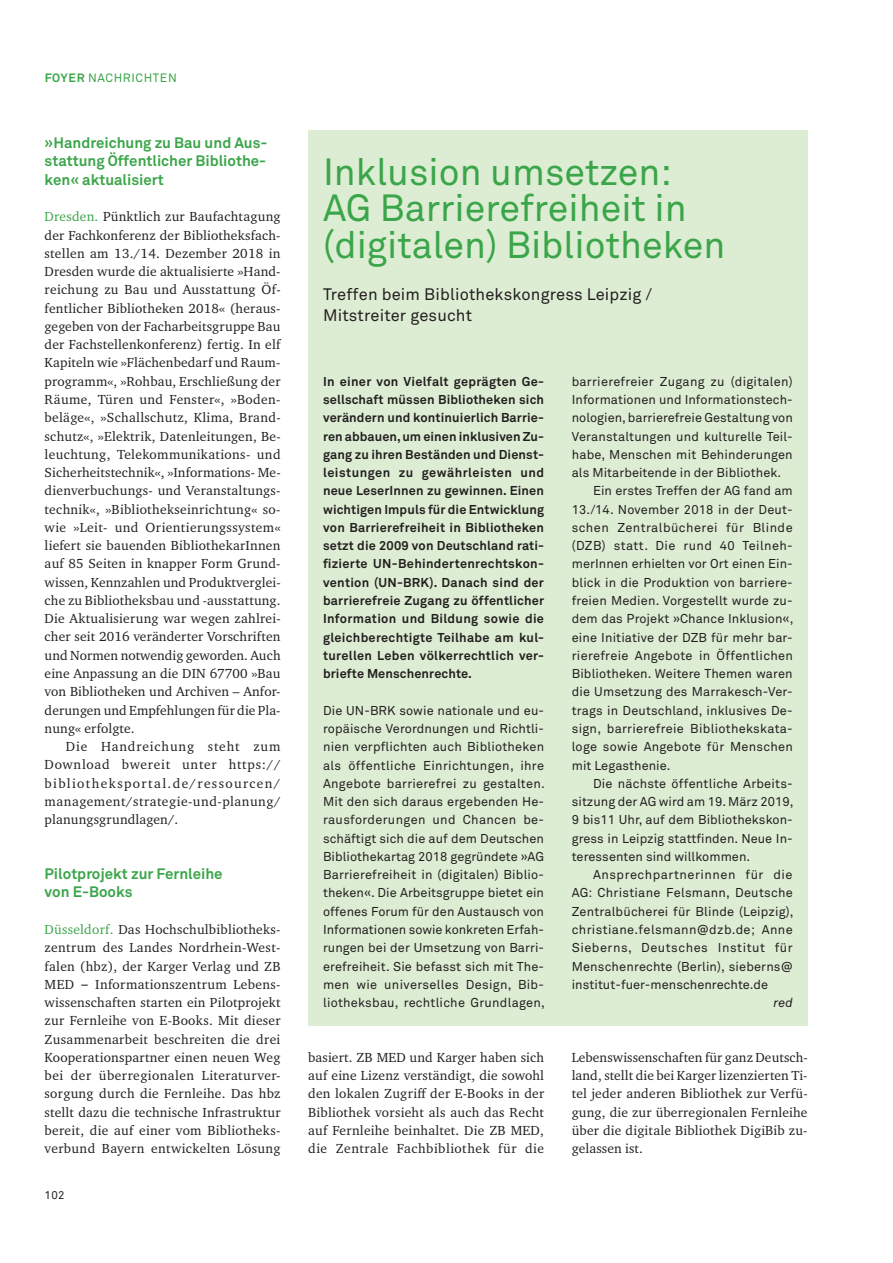
<style>
.page{position:relative;width:893px;height:1263px;background:#fff}
.page>*{position:absolute;margin:0;border:0;box-sizing:border-box;transform-origin:0 0}
.t1{font:37.5px/36.6px "Akkurat Pro Regular 2";color:#3ba54a}
.t2{font:16.5px/21px "Akkurat Pro Regular 2";letter-spacing:.01em;color:#231f20}
.t3{font:15px/18.3px "Akkurat Pro Bold 2";color:#3ba54a;text-align:justify}
.t4{font:13.5px/18.3px "Charter ITC Pro";letter-spacing:.015em;color:#231f20;text-align:justify}
.t5{font:12.75px/18.3px "Akkurat Pro Regular 2";letter-spacing:.01em;color:#231f20;text-align:justify}
.t6{font:12.75px/18.3px "Akkurat Pro Bold 2";letter-spacing:.01em;color:#231f20;text-align:justify}
.t7{font:12.75px "Akkurat Pro Regular 2";letter-spacing:.03em;color:#231f20}
.t8{font:12.75px "Akkurat Pro Regular 2";letter-spacing:.04em;color:#231f20}
.t9{font:12.75px "Akkurat Pro Regular 2";letter-spacing:.035em;color:#231f20}
.t10{font:italic 12.75px "Akkurat Pro";color:#231f20}
.t11{font:12px "Akkurat Pro Regular 2";letter-spacing:.05em;color:#3ba54a}
.t12{font:11.25px "Akkurat Pro Regular 2";color:#231f20}
.s1{font-family:"Akkurat Pro Bold 2"}
.s2{color:#3ba54a}
.s3{font-family:"Akkurat Pro Regular 2";font-size:12.75px}
</style>
<div class="page">
<div style="left:308px;top:130px;width:500px;height:895px;background:#ddedd3"></div>
<p class="t11" style="left:45px;top:74px;width:134px"><span class="s1">FOYER</span> NACHRICHTEN</p>
<p class="t3" style="left:45px;top:135px;width:224px">»Handreichung zu Bau und Aus&shy;stattung Öffentlicher Bibliothe&shy;ken« aktualisiert</p>
<p class="t4" style="left:45px;top:208px;width:238px"><span class="s2">Dresden.</span> Pünktlich zur Baufachtagung der Fachkonferenz der Bibliotheksfach&shy;stellen am 13./14. Dezember 2018 in Dresden wurde die aktualisierte »Hand&shy;reichung zu Bau und Ausstattung Öf&shy;fentlicher Bibliotheken 2018« (heraus&shy;gegeben von der Facharbeitsgruppe Bau der Fachstellenkonferenz) fertig. In elf Kapiteln wie »Flächenbedarf und Raum&shy;programm«, »Rohbau, Erschließung der Räume, Türen und Fenster«, »Boden&shy;beläge«, »Schallschutz, Klima, Brand&shy;schutz«, »Elektrik, Datenleitungen, Be&shy;leuchtung, Telekommunikations- und Sicherheitstechnik«, »Informations- Me&shy;dienverbuchungs- und Veranstaltungs&shy;technik«, »Bibliothekseinrichtung« so&shy;wie »Leit- und Orientierungssystem« liefert sie bauenden BibliothekarInnen auf 85 Seiten in knapper Form Grund&shy;wissen, Kennzahlen und Produktverglei&shy;che zu Bibliotheksbau und -ausstattung.<br>Die Aktualisierung war wegen zahlrei&shy;cher seit 2016 veränderter Vorschriften und Normen notwendig geworden. Auch eine Anpassung an die DIN 67700 »Bau von Bibliotheken und Archiven – Anfor&shy;derungen und Empfehlungen für die Pla&shy;nung« erfolgte.</p>
<p class="t4" style="left:45px;top:738px;width:237px;text-indent:21px">Die Handreichung steht zum Download bwereit unter https:// bibliotheksportal.de/ressourcen/ management/strategie-und-planung/ planungsgrundlagen/.</p>
<p class="t3" style="left:45px;top:866px;width:179px">Pilotprojekt zur Fernleihe von E-Books</p>
<p class="t4" style="left:45px;top:921px;width:238px"><span class="s2">Düsseldorf.</span> Das Hochschulbibliotheks&shy;zentrum des Landes Nordrhein-West&shy;falen (hbz), der Karger Verlag und ZB MED <span class="s3">–</span> Informationszentrum Lebens&shy;wissenschaften starten ein Pilotprojekt zur Fernleihe von E-Books. Mit dieser Zusammenarbeit beschreiten die drei Kooperationspartner einen neuen Weg bei der überregionalen Literaturver&shy;sorgung durch die Fernleihe. Das hbz stellt dazu die technische Infrastruktur bereit, die auf einer vom Bibliotheks&shy;verbund Bayern entwickelten Lösung</p>
<p class="t12" style="left:45px;top:1191px;width:21px">102</p>
<h1 class="t1" style="left:323px;top:157px;width:404px">Inklusion umsetzen:<br>AG Barrierefreiheit in (digitalen) Bibliotheken</h1>
<p class="t2" style="left:323px;top:285px;width:331px">Treffen beim Bibliothekskongress Leipzig /<br>Mitstreiter gesucht</p>
<p class="t6" style="left:323px;top:374px;width:223px">In einer von Vielfalt geprägten Ge&shy;sellschaft müssen Bibliotheken sich verändern und kontinuierlich Barrie&shy;ren abbauen, um einen inklusiven Zu&shy;gang zu ihren Beständen und Dienst&shy;leistungen zu gewährleisten und neue LeserInnen zu gewinnen. Einen wichtigen Impuls für die Entwicklung von Barrierefreiheit in Bibliotheken setzt die 2009 von Deutschland rati&shy;fizierte UN-Behindertenrechtskon&shy;vention (UN-BRK). Danach sind der barrierefreie Zugang zu öffentlicher Information und Bildung sowie die gleichberechtigte Teilhabe am kul&shy;turellen Leben völkerrechtlich ver&shy;briefte Menschenrechte.</p>
<p class="t5" style="left:323px;top:702px;width:223px">Die UN-BRK sowie nationale und eu&shy;ropäische Verordnungen und Richtli&shy;nien verpflichten auch Bibliotheken als öffentliche Einrichtungen, ihre Angebote barrierefrei zu gestalten.<br>Mit den sich daraus ergebenden He&shy;rausforderungen und Chancen be&shy;schäftigt sich die auf dem Deutschen Bibliothekartag 2018 gegründete »AG Barrierefreiheit in (digitalen) Biblio&shy;theken«. Die Arbeitsgruppe bietet ein offenes Forum für den Austausch von Informationen sowie konkreten Erfah&shy;rungen bei der Umsetzung von Barri&shy;erefreiheit. Sie befasst sich mit The&shy;men wie universelles Design, Bib&shy;liotheksbau, rechtliche Grundlagen,</p>
<p class="t5" style="left:572px;top:374px;width:222px">barrierefreier Zugang zu (digitalen)</p>
<p class="t5" style="left:572px;top:392px;width:222px">Informationen und Informationstech-</p>
<p class="t5" style="left:572px;top:410px;width:223px">nologien, barrierefreie Gestaltung von</p>
<p class="t5" style="left:572px;top:428px;width:223px">Veranstaltungen und kulturelle Teil-</p>
<p class="t5" style="left:572px;top:447px;width:222px">habe, Menschen mit Behinderungen</p>
<p class="t5" style="left:572px;top:465px;width:211px">als Mitarbeitende in der Bibliothek.</p>
<p class="t5" style="left:593px;top:483px;width:201px">Ein erstes Treffen der AG fand am</p>
<p class="t5" style="left:572px;top:501px;width:223px">13./14. November 2018 in der Deut-</p>
<p class="t9" style="left:572px;top:523px;width:222px">schen Zentralbücherei für Blinde</p>
<p class="t7" style="left:572px;top:541px;width:223px">(DZB) statt. Die rund 40 Teilneh-</p>
<p class="t5" style="left:572px;top:556px;width:223px">merInnen erhielten vor Ort einen Ein-</p>
<p class="t5" style="left:572px;top:575px;width:222px">blick in die Produktion von barriere-</p>
<p class="t5" style="left:572px;top:593px;width:222px">freien Medien. Vorgestellt wurde zu-</p>
<p class="t5" style="left:572px;top:611px;width:223px">dem das Projekt »Chance Inklusion«,</p>
<p class="t5" style="left:572px;top:629px;width:223px">eine Initiative der DZB für mehr bar-</p>
<p class="t5" style="left:572px;top:648px;width:223px">rierefreie Angebote in Öffentlichen</p>
<p class="t5" style="left:572px;top:666px;width:222px">Bibliotheken. Weitere Themen waren</p>
<p class="t5" style="left:572px;top:684px;width:223px">die Umsetzung des Marrakesch-Ver-</p>
<p class="t5" style="left:572px;top:702px;width:222px">trags in Deutschland, inklusives De-</p>
<p class="t5" style="left:572px;top:721px;width:223px">sign, barrierefreie Bibliothekskata-</p>
<p class="t5" style="left:572px;top:739px;width:223px">loge sowie Angebote für Menschen</p>
<p class="t5" style="left:572px;top:757px;width:100px">mit Legasthenie.</p>
<p class="t5" style="left:593px;top:776px;width:201px">Die nächste öffentliche Arbeits-</p>
<p class="t5" style="left:572px;top:794px;width:223px">sitzung der AG wird am 19. März 2019,</p>
<p class="t5" style="left:572px;top:812px;width:223px">9 bis11 Uhr, auf dem Bibliothekskon-</p>
<p class="t5" style="left:572px;top:830px;width:223px">gress in Leipzig stattfinden. Neue In-</p>
<p class="t5" style="left:572px;top:849px;width:180px">teressenten sind willkommen.</p>
<p class="t8" style="left:593px;top:870px;width:201px">Ansprechpartnerinnen für die</p>
<p class="t5" style="left:572px;top:885px;width:222px">AG: Christiane Felsmann, Deutsche</p>
<p class="t5" style="left:572px;top:904px;width:223px">Zentralbücherei für Blinde (Leipzig),</p>
<p class="t7" style="left:572px;top:925px;width:222px">christiane.felsmann@dzb.de; Anne</p>
<p class="t8" style="left:572px;top:943px;width:223px">Sieberns, Deutsches Institut für</p>
<p class="t5" style="left:572px;top:958px;width:223px">Menschenrechte (Berlin), sieberns@</p>
<p class="t5" style="left:572px;top:977px;width:198px">institut-fuer-menschenrechte.de</p>
<p class="t10" style="left:773px;top:998px;width:21px">red</p>
<p class="t4" style="left:308px;top:1049px;width:237px">basiert. ZB MED und Karger haben sich auf eine Lizenz verständigt, die sowohl den lokalen Zugriff der E-Books in der Bibliothek vorsieht als auch das Recht auf Fernleihe beinhaltet. Die ZB MED, die Zentrale Fachbibliothek für die</p>
<p class="t4" style="left:572px;top:1049px;width:237px">Lebenswissenschaften für ganz Deutsch&shy;land, stellt die bei Karger lizenzierten Ti&shy;tel jeder anderen Bibliothek zur Verfü&shy;gung, die zur überregionalen Fernleihe über die digitale Bibliothek DigiBib zu&shy;gelassen ist.</p>
</div>
